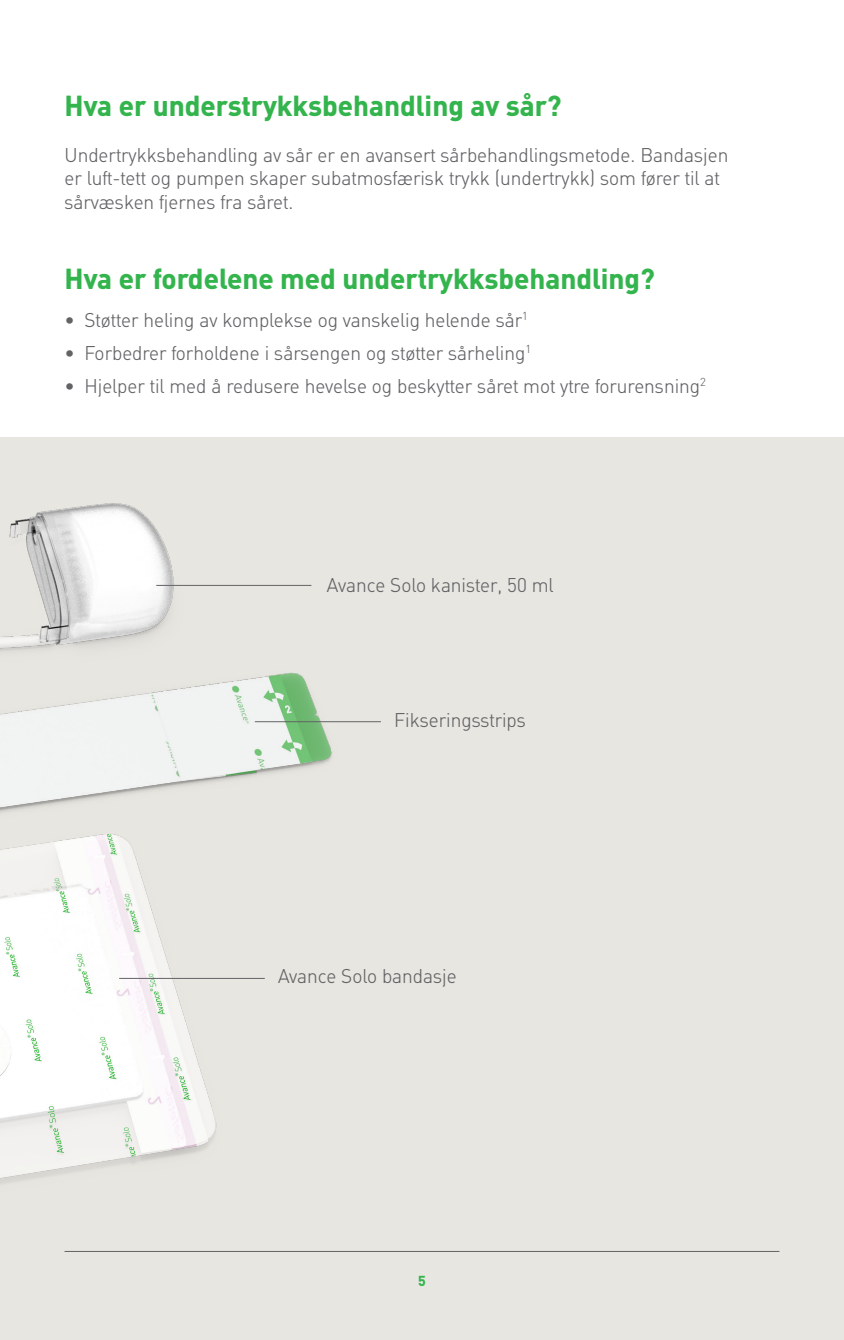
<style>
.page{position:relative;width:844px;height:1340px;background:#fff}
.page>*{position:absolute;margin:0;border:0;box-sizing:border-box;transform-origin:0 0}
.t1{font:700 28px "MHC Din";color:#34b44d}
.t2{font:300 19.25px/23.1px "MHC Din";color:#636366}
.t3{font:700 14px "MHC Din";color:#34b44d}
</style>
<div class="page">
<div style="left:0;top:437px;width:843px;height:902px;background:#e8e6e1"></div>
<img style="left:0;top:503px;width:381px;height:681px">
<hr style="left:64px;top:1250px;width:715px;height:1px;background:#636366">
<hr style="left:156px;top:585px;width:155px;height:1px;background:#636366">
<hr style="left:119px;top:978px;width:146px;height:1px;background:#636366">
<hr style="left:255px;top:721px;width:126px;height:1px;background:#636366">
<p class="t1" style="left:64px;top:89px;width:498px">Hva er understrykksbehandling av sår?</p>
<p class="t2" style="left:64px;top:144px;width:665px">Undertrykksbehandling av sår er en avansert sårbehandlingsmetode. Bandasjen er luft-tett og pumpen skaper subatmosfærisk trykk (undertrykk) som fører til at sårvæsken fjernes fra såret.</p>
<p class="t1" style="left:64px;top:261px;width:591px">Hva er fordelene med undertrykksbehandling?</p>
<p class="t2" style="left:64px;top:308px;width:465px">• Støtter heling av komplekse og vanskelig helende sår<sup>1</sup></p>
<p class="t2" style="left:64px;top:341px;width:468px">• Forbedrer forholdene i sårsengen og støtter sårheling<sup>1</sup></p>
<p class="t2" style="left:64px;top:374px;width:642px">• Hjelper til med å redusere hevelse og beskytter såret mot ytre forurensning<sup>2</sup></p>
<p class="t2" style="left:327px;top:573px;width:228px">Avance Solo kanister, 50 ml</p>
<p class="t2" style="left:394px;top:709px;width:133px">Fikseringsstrips</p>
<p class="t2" style="left:278px;top:964px;width:180px">Avance Solo bandasje</p>
<p class="t3" style="left:418px;top:1272px;width:9px">5</p>
</div>
